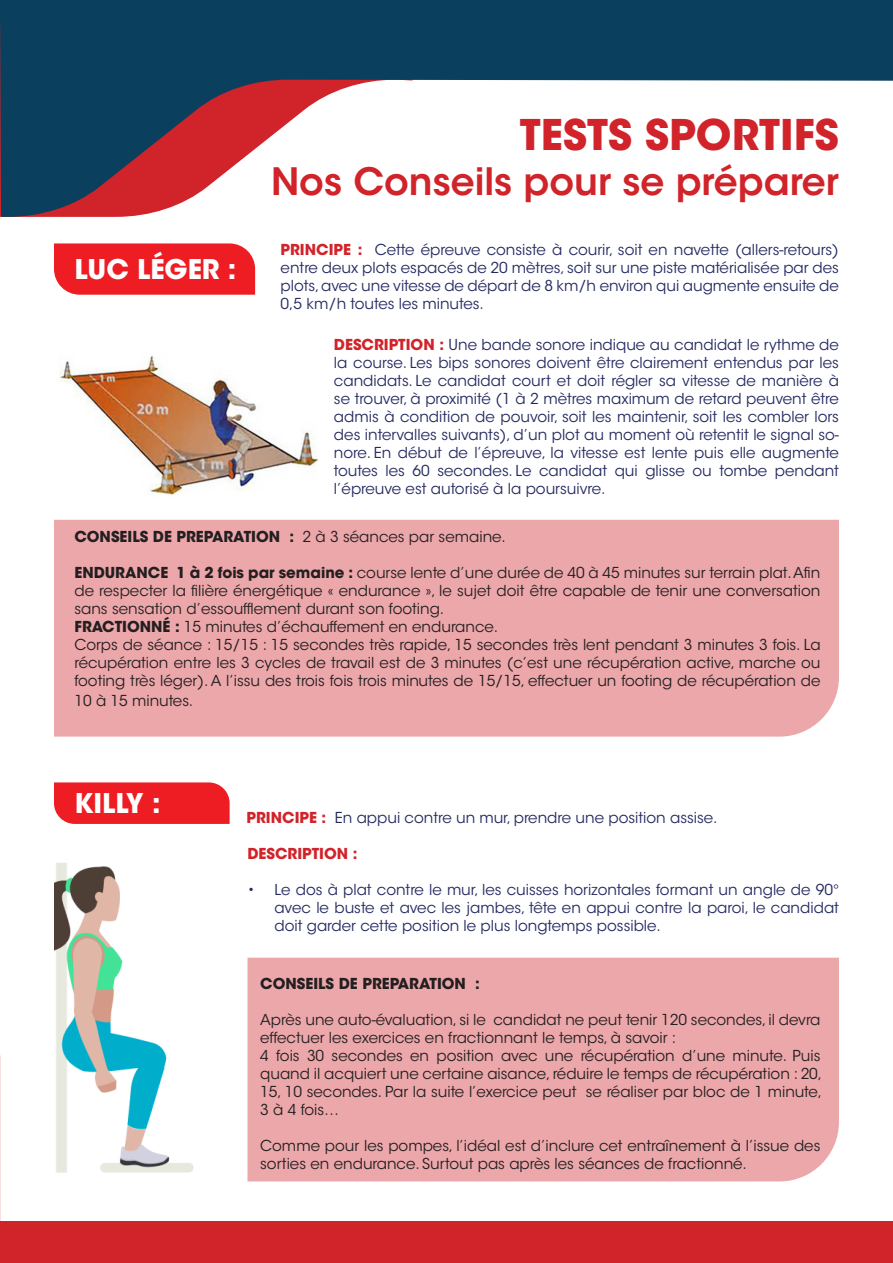
<style>
.page{position:relative;width:893px;height:1263px;background:#fff}
.page>*{position:absolute;margin:0;border:0;box-sizing:border-box;transform-origin:0 0}
.t1{font:700 42px "ITC Avant Garde Std";color:#d1232a}
.t2{font:600 37.5px "ITC Avant Garde Std";color:#d1232a}
.t3{font:700 27px "ITC Avant Garde Std";color:#fff}
.t4{font:15px/18px "ITC Avant Garde Std";color:#231f20}
.t5{font:15px/18px "ITC Avant Garde Std";color:#242960;text-align:justify}
.t6{font:700 15px "ITC Avant Garde Std";color:#231f20}
.t7{font:700 15px "ITC Avant Garde Std";color:#d1232a}
.s1{font-weight:700;color:#d1232a}
.s2{font-weight:400}
.s3{font-weight:700}
</style>
<div class="page">
<svg style="left:0;top:1055px;width:1px;height:166px"></svg>
<svg style="left:0;top:0;width:893px;height:217px"></svg>
<div style="left:54px;top:243px;width:201px;height:52px;background:#ee1d23"></div>
<img style="left:54px;top:356px;width:271px;height:164px">
<div style="left:54px;top:520px;width:785px;height:217px;background:#eca7aa"></div>
<div style="left:0;top:1221px;width:893px;height:42px;background:#d1232a"></div>
<svg style="left:54px;top:782px;width:176px;height:42px;background:#ee252b"></svg>
<div style="left:247px;top:958px;width:592px;height:223px;background:#eca7aa"></div>
<img style="left:54px;top:862px;width:140px;height:311px">
<p class="t3" style="left:74px;top:252px;width:163px">LUC LÉGER :</p>
<p class="t1" style="left:520px;top:107px;width:320px">TESTS SPORTIFS</p>
<p class="t2" style="left:271px;top:157px;width:569px">Nos Conseils pour se préparer</p>
<p class="t5" style="left:281px;top:240px;width:560px"><span class="s1">PRINCIPE :</span> Cette épreuve consiste à courir, soit en navette (allers-retours) entre deux plots espacés de 20 mètres, soit sur une piste matérialisée par des plots, avec une vitesse de départ de 8 km/h environ qui augmente ensuite de 0,5 km/h toutes les minutes.</p>
<p class="t5" style="left:334px;top:336px;width:507px"><span class="s1">DESCRIPTION :</span> Une bande sonore indique au candidat le rythme de la course. Les bips sonores doivent être clairement entendus par les candidats. Le candidat court et doit régler sa vitesse de manière à se trouver, à proximité (1 à 2 mètres maximum de retard peuvent être admis à condition de pouvoir, soit les maintenir, soit les combler lors des intervalles suivants), d’un plot au moment où retentit le signal so&shy;nore. En début de l’épreuve, la vitesse est lente puis elle augmente toutes les 60 secondes. Le candidat qui glisse ou tombe pendant l’épreuve est autorisé à la poursuivre.</p>
<p class="t6" style="left:74px;top:527px;width:433px">CONSEILS DE PREPARATION : <span class="s2">2 à 3 séances par semaine.</span></p>
<p class="t4" style="left:74px;top:564px;width:748px;text-align:justify"><span class="s3">ENDURANCE 1 à 2 fois par semaine :</span> course lente d’une durée de 40 à 45 minutes sur terrain plat. Afin de respecter la filière énergétique « endurance », le sujet doit être capable de tenir une conversation sans sensation d’essoufflement durant son footing.</p>
<p class="t4" style="left:74px;top:618px;width:425px"><span class="s3">FRACTIONNÉ :</span> 15 minutes d’échauffement en endurance.</p>
<p class="t4" style="left:74px;top:636px;width:748px;text-align:justify">Corps de séance : 15/15 : 15 secondes très rapide, 15 secondes très lent pendant 3 minutes 3 fois. La récupération entre les 3 cycles de travail est de 3 minutes (c’est une récupération active, marche ou footing très léger). A l’issu des trois fois trois minutes de 15/15, effectuer un footing de récupération de</p>
<p class="t4" style="left:74px;top:692px;width:120px">10 à 15 minutes.</p>
<p class="t3" style="left:74px;top:786px;width:88px">KILLY :</p>
<p class="t5" style="left:247px;top:809px;width:472px"><span class="s1">PRINCIPE :</span> En appui contre un mur, prendre une position assise.</p>
<p class="t7" style="left:247px;top:844px;width:112px">DESCRIPTION :</p>
<p class="t5" style="left:274px;top:881px;width:566px;text-indent:-27px">• Le dos à plat contre le mur, les cuisses horizontales formant un angle de 90° avec le buste et avec les jambes, tête en appui contre la paroi, le candidat doit garder cette position le plus longtemps possible.</p>
<p class="t6" style="left:260px;top:973px;width:221px">CONSEILS DE PREPARATION :</p>
<p class="t4" style="left:260px;top:1011px;width:562px">Après une auto-évaluation, si le candidat ne peut tenir 120 secondes, il devra effectuer les exercices en fractionnant le temps, à savoir :</p>
<p class="t4" style="left:260px;top:1047px;width:564px">4 fois 30 secondes en position avec une récupération d’une minute. Puis quand il acquiert une certaine aisance, réduire le temps de récupération : 20, 15, 10 secondes. Par la suite l’exercice peut se réaliser par bloc de 1 minute, 3 à 4 fois…</p>
<p class="t4" style="left:260px;top:1137px;width:562px">Comme pour les pompes, l’idéal est d’inclure cet entraînement à l’issue des sorties en endurance. Surtout pas après les séances de fractionné.</p>
</div>
